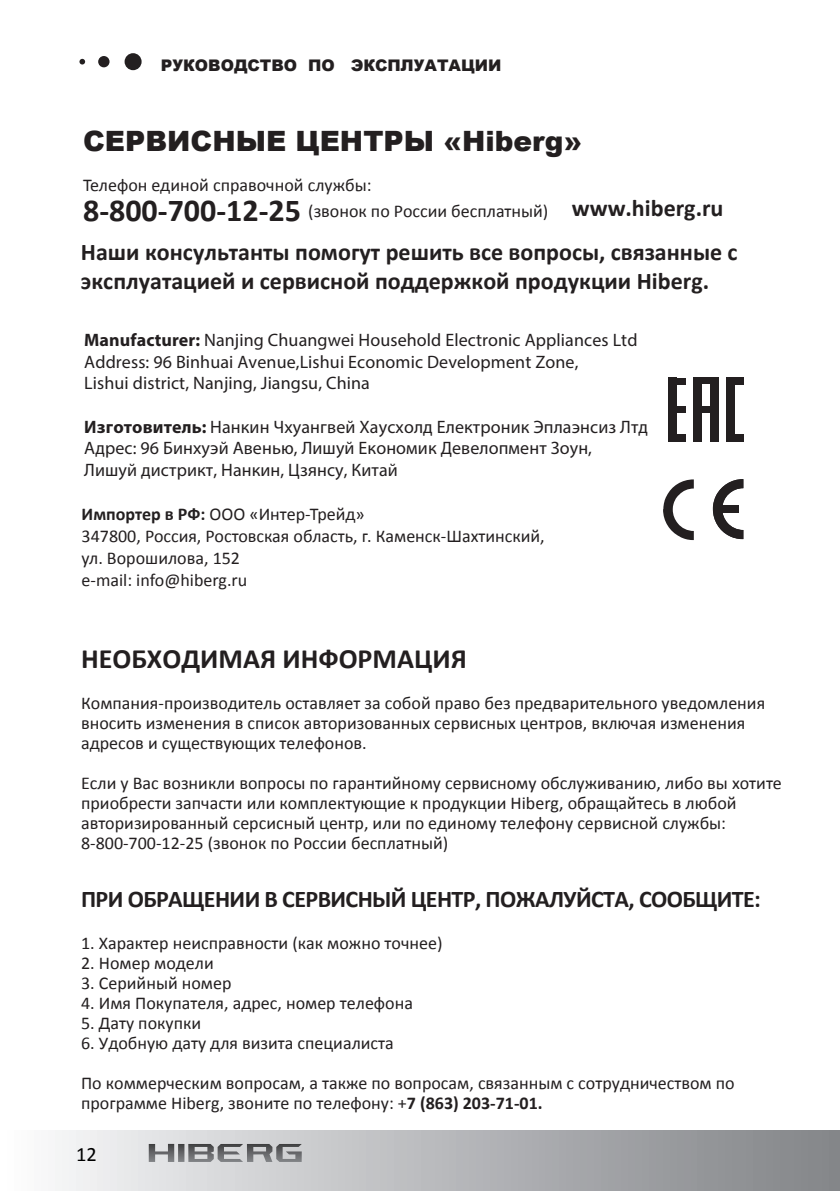
<style>
.page{position:relative;width:840px;height:1191px;background:#fff}
.page>*{position:absolute;margin:0;border:0;box-sizing:border-box;transform-origin:0 0}
.t1{font:900 28px "Arial";color:#231f20}
.t2{font:700 28px "Calibri";color:#231f20}
.t3{font:700 24px/28.8px "Calibri";color:#231f20}
.t4{font:700 24px "Calibri";letter-spacing:-.025em;color:#231f20}
.t5{font:20.4px "Calibri";color:#000}
.t6{font:18px/20px "Calibri";color:#231f20}
.t7{font:18px/21.6px "Myriad Pro";letter-spacing:.005em;color:#231f20}
.t8{font:900 16px "Arial";color:#231f20}
.s1{font-weight:700;font-size:32px}
.s2{font-weight:700;font-size:24px}
.s3{font-weight:700}
</style>
<div class="page">
<div style="left:124px;top:53px;width:17px;height:17px;background:#231f20;border-radius:50%"></div>
<div style="left:98px;top:56px;width:11px;height:11px;background:#231f20;border-radius:50%"></div>
<svg style="left:79px;top:59px;width:6px;height:5px"></svg>
<svg style="left:663px;top:479px;width:30px;height:61px"></svg>
<svg style="left:712px;top:479px;width:31px;height:60px"></svg>
<div style="left:717px;top:505px;width:21px;height:7px;background:#231f20"></div>
<div style="left:668px;top:378px;width:8px;height:64px;background:#231f20"></div>
<div style="left:668px;top:378px;width:17px;height:6px;background:#231f20"></div>
<div style="left:668px;top:406px;width:17px;height:7px;background:#231f20"></div>
<div style="left:668px;top:435px;width:17px;height:7px;background:#231f20"></div>
<div style="left:693px;top:377px;width:25px;height:7px;background:#231f20"></div>
<div style="left:693px;top:406px;width:25px;height:7px;background:#231f20"></div>
<div style="left:693px;top:378px;width:8px;height:64px;background:#231f20"></div>
<div style="left:710px;top:378px;width:8px;height:64px;background:#231f20"></div>
<div style="left:726px;top:378px;width:8px;height:64px;background:#231f20"></div>
<div style="left:726px;top:435px;width:17px;height:7px;background:#231f20"></div>
<div style="left:726px;top:377px;width:17px;height:7px;background:#231f20"></div>
<div style="left:0;top:1131px;width:839px;height:60px;background:linear-gradient(to right,#fafafb,#808286)"></div>
<svg style="left:149px;top:1143px;width:25px;height:19px"></svg>
<svg style="left:178px;top:1144px;width:6px;height:18px"></svg>
<svg style="left:188px;top:1144px;width:113px;height:18px;background:#939496"></svg>
<p class="t8" style="left:161px;top:53px;width:342px">РУКОВОДСТВО ПО ЭКСПЛУАТАЦИИ</p>
<h1 class="t1" style="left:83px;top:120px;width:500px">СЕРВИСНЫЕ ЦЕНТРЫ «Hiberg»</h1>
<p class="t6" style="left:83px;top:172px;width:641px;line-height:26px">Телефон единой справочной службы:<br><span class="s1">8-800-700-12-25</span> (звонок по России бесплатный) <span class="s2">www.hiberg.ru</span></p>
<h2 class="t3" style="left:81px;top:238px;width:658px">Наши консультанты помогут решить все вопросы, связанные с эксплуатацией и сервисной поддержкой продукции Hiberg.</h2>
<p class="t7" style="left:84px;top:329px;width:554px"><span class="s3">Manufacturer:</span> Nanjing Chuangwei Household Electronic Appliances Ltd<br>Address: 96 Binhuai Avenue,Lishui Economic Development Zone,<br>Lishui district, Nanjing, Jiangsu, China</p>
<p class="t7" style="left:84px;top:415px;width:565px"><span class="s3">Изготовитель:</span> Нанкин Чхуангвей Хаусхолд Електроник Эплаэнсиз Лтд<br>Адрес: 96 Бинхуэй Aвенью, Лишуй Економик Девелопмент Зоун,<br>Лишуй дистрикт, Нанкин, Цзянсу, Китай</p>
<p class="t6" style="left:82px;top:503px;width:464px;line-height:22px"><span class="s3">Импортер в РФ:</span> ООО «Интер-Трейд»<br>347800, Россия, Ростовская область, г. Каменск-Шахтинский, ул. Ворошилова, 152<br>e-mail: info@hiberg.ru</p>
<h1 class="t2" style="left:81px;top:640px;width:387px">НЕОБХОДИМАЯ ИНФОРМАЦИЯ</h1>
<p class="t6" style="left:81px;top:693px;width:685px">Компания-производитель оставляет за собой право без предварительного уведомления вносить изменения в список авторизованных сервисных центров, включая изменения адресов и существующих телефонов.</p>
<p class="t6" style="left:81px;top:773px;width:702px">Если у Вас возникли вопросы по гарантийному сервисному обслуживанию, либо вы хотите приобрести запчасти или комплектующие к продукции Hiberg, обращайтесь в любой авторизированный серсисный центр, или по единому телефону сервисной службы:<br>8-800-700-12-25 (звонок по России бесплатный)</p>
<h2 class="t4" style="left:81px;top:883px;width:681px">ПРИ ОБРАЩЕНИИ В СЕРВИСНЫЙ ЦЕНТР, ПОЖАЛУЙСТА, СООБЩИТЕ:</h2>
<p class="t6" style="left:81px;top:932px;width:363px">1. Характер неисправности (как можно точнее)</p>
<p class="t6" style="left:81px;top:952px;width:134px">2. Номер модели</p>
<p class="t6" style="left:81px;top:972px;width:152px">3. Серийный номер</p>
<p class="t6" style="left:81px;top:992px;width:333px">4. Имя Покупателя, адрес, номер телефона</p>
<p class="t6" style="left:81px;top:1012px;width:121px">5. Дату покупки</p>
<p class="t6" style="left:81px;top:1032px;width:314px">6. Удобную дату для визита специалиста</p>
<p class="t6" style="left:81px;top:1072px;width:654px">По коммерческим вопросам, а также по вопросам, связанным с сотрудничеством по программе Hiberg, звоните по телефону: +<span class="s3">7 (863) 203-71-01.</span></p>
<p class="t5" style="left:76px;top:1141px;width:22px">12</p>
</div>
